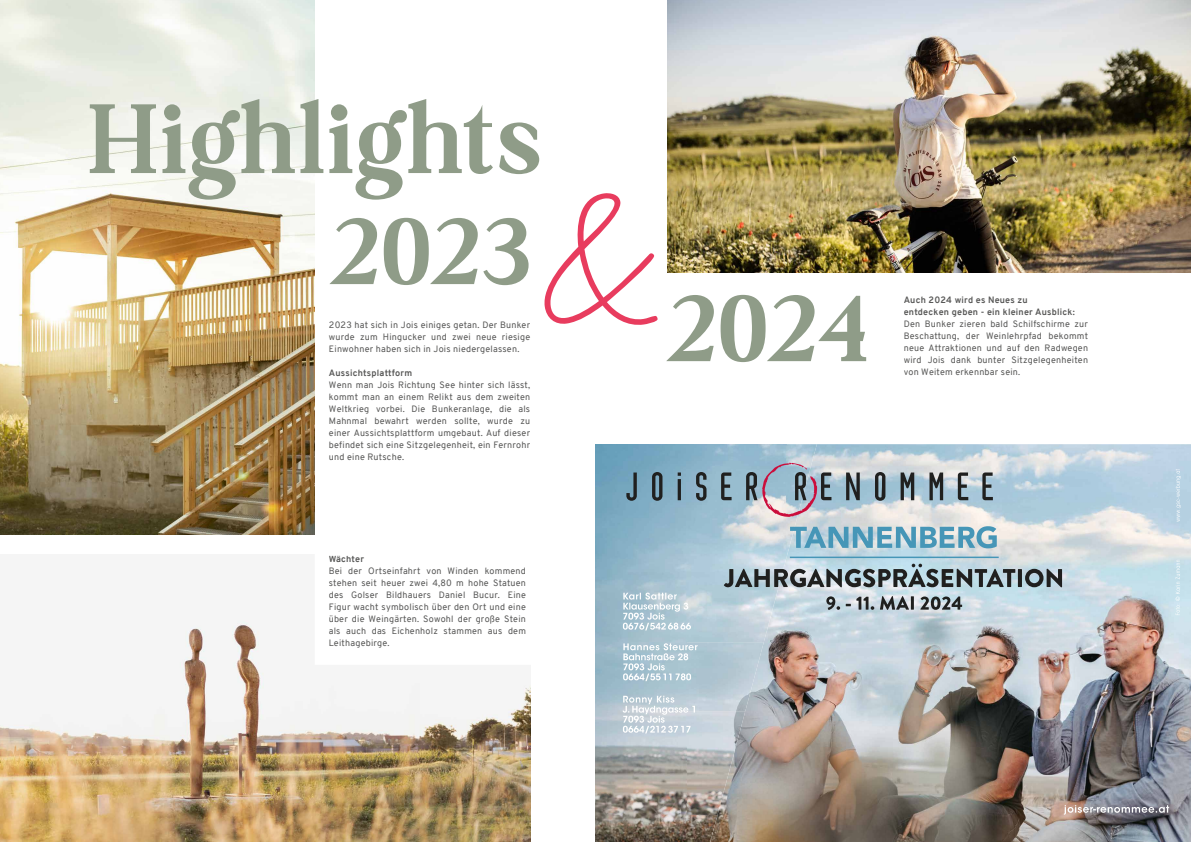
<style>
.page{position:relative;width:1191px;height:842px;background:#fff}
.page>*{position:absolute;margin:0;border:0;box-sizing:border-box;transform-origin:0 0}
.t1{font:500 105.5px "Boston Angel";letter-spacing:.045em;color:#8f9c88}
.t2{font:9px/12px "Overpass";letter-spacing:.025em;color:#575756;text-align:justify}
.t3{font:700 9px/12px "Overpass";letter-spacing:.025em;color:#575756}
</style>
<div class="page">
<img style="left:0;top:620px;width:530px;height:222px">
<img style="left:0;top:0;width:315px;height:534px">
<img style="left:668px;top:0;width:523px;height:272px">
<img style="left:717px;top:444px;width:474px;height:398px">
<img style="left:595px;top:444px;width:191px;height:198px">
<img style="left:786px;top:444px;width:31px;height:115px">
<img style="left:595px;top:642px;width:91px;height:200px">
<img style="left:686px;top:642px;width:77px;height:69px">
<img style="left:686px;top:711px;width:59px;height:104px">
<img style="left:686px;top:815px;width:31px;height:27px">
<hr style="left:790px;top:557px;width:208px;height:1px;background:#4696b7">
<svg style="left:790px;top:526px;width:206px;height:22px;background:#8ab7ca"></svg>
<svg style="left:1175px;top:469px;width:6px;height:146px"></svg>
<svg style="left:1063px;top:805px;width:106px;height:10px"></svg>
<svg style="left:724px;top:564px;width:338px;height:23px;background:#849197"></svg>
<svg style="left:826px;top:596px;width:136px;height:14px;background:#91999e"></svg>
<svg style="left:626px;top:472px;width:11px;height:29px"></svg>
<svg style="left:652px;top:472px;width:10px;height:29px"></svg>
<svg style="left:677px;top:472px;width:4px;height:28px"></svg>
<svg style="left:696px;top:472px;width:10px;height:29px"></svg>
<svg style="left:721px;top:472px;width:10px;height:28px"></svg>
<svg style="left:846px;top:472px;width:13px;height:28px"></svg>
<svg style="left:875px;top:472px;width:10px;height:29px"></svg>
<svg style="left:900px;top:472px;width:14px;height:28px"></svg>
<svg style="left:929px;top:472px;width:14px;height:28px"></svg>
<svg style="left:957px;top:472px;width:11px;height:28px"></svg>
<svg style="left:982px;top:472px;width:11px;height:28px"></svg>
<svg style="left:746px;top:463px;width:85px;height:54px;background:#a3a6b4"></svg>
<svg style="left:622px;top:696px;width:73px;height:37px;background:#ced8e0"></svg>
<svg style="left:623px;top:643px;width:74px;height:38px;background:#bbd0da"></svg>
<svg style="left:623px;top:593px;width:68px;height:37px;background:#bfd2dc"></svg>
<svg style="left:308px;top:620px;width:222px;height:52px"></svg>
<h1 class="t1" style="left:89px;top:76px;width:452px">Highlights</h1>
<h1 class="t1" style="left:329px;top:187px;width:203px">2023</h1>
<p class="t2" style="left:329px;top:319px;width:203px">2023 hat sich in Jois einiges getan. Der Bunker wurde zum Hingucker und zwei neue riesige Einwohner haben sich in Jois niedergelassen.</p>
<p class="t3" style="left:329px;top:367px;width:85px">Aussichtsplattform</p>
<p class="t2" style="left:329px;top:379px;width:203px">Wenn man Jois Richtung See hinter sich lässt, kommt man an einem Relikt aus dem zweiten</p>
<p class="t2" style="left:329px;top:403px;width:203px">Weltkrieg vorbei. Die Bunkeranlage, die als Mahnmal bewahrt werden sollte, wurde zu einer Aussichtsplattform umgebaut. Auf dieser befindet sich eine Sitzgelegenheit, ein Fernrohr und eine Rutsche.</p>
<p class="t3" style="left:329px;top:553px;width:37px">Wächter</p>
<p class="t2" style="left:329px;top:565px;width:199px">Bei der Ortseinfahrt von Winden kommend stehen seit heuer zwei 4,80 m hohe Statuen des Golser Bildhauers Daniel Bucur. Eine Figur wacht symbolisch über den Ort und eine über die Weingärten. Sowohl der große Stein als auch das Eichenholz stammen aus dem Leithagebirge.</p>
<h1 class="t1" style="left:665px;top:264px;width:202px">2024</h1>
<p class="t3" style="left:903px;top:294px;width:173px">Auch 2024 wird es Neues zu entdecken geben - ein kleiner Ausblick:</p>
<p class="t2" style="left:903px;top:318px;width:186px">Den Bunker zieren bald Schilfschirme zur Beschattung, der Weinlehrpfad bekommt neue Attraktionen und auf den Radwegen wird Jois dank bunter Sitzgelegenheiten von Weitem erkennbar sein.</p>
</div>
